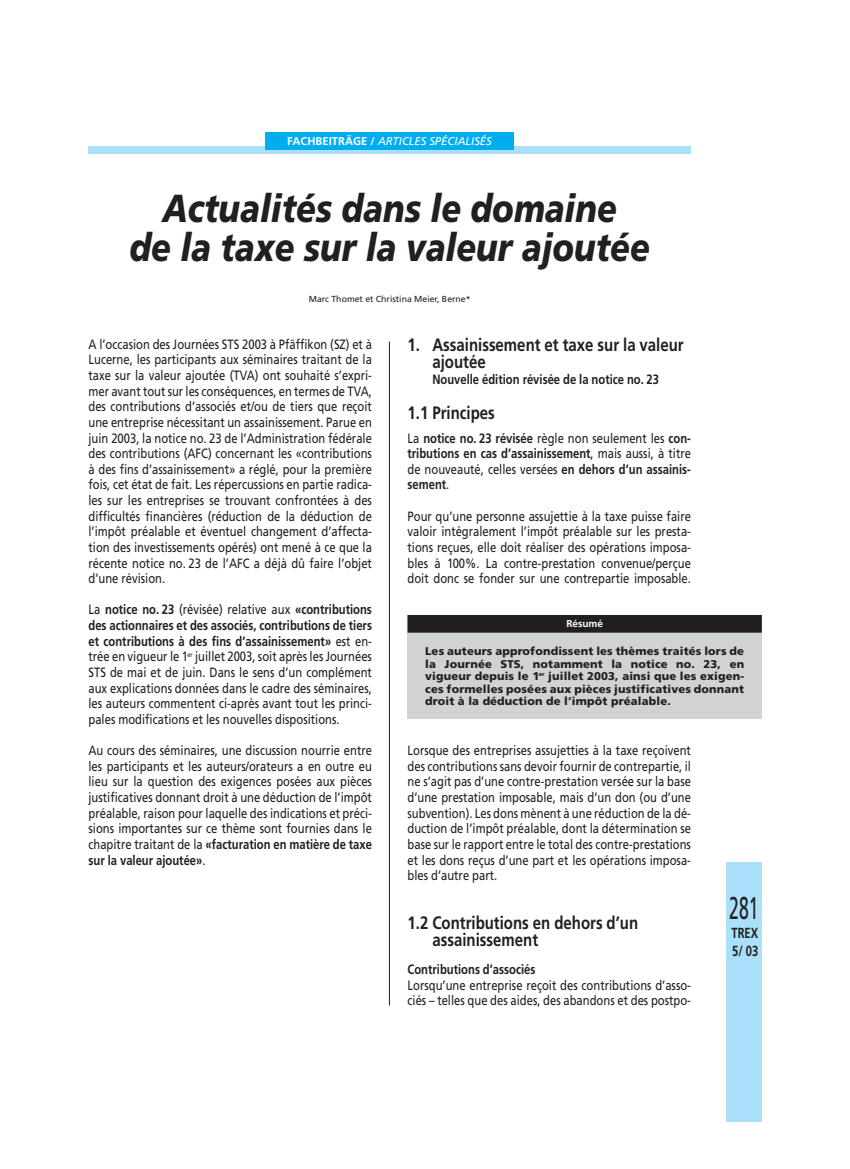
<style>
.page{position:relative;width:850px;height:1169px;background:#fff}
.page>*{position:absolute;margin:0;border:0;box-sizing:border-box;transform-origin:0 0}
.t1{font:italic 900 39px/39.2px "Frutiger";color:#231f20;text-align:center;scale:.83 1}
.t2{font:31.5px "Frutiger";color:#231f20;scale:.56 1}
.t3{font:700 18px/17.5px "Frutiger";color:#231f20;scale:.83 1}
.t4{font:700 14.62px/17.4px "Frutiger";color:#231f20;scale:.77 1}
.t5{font:13.5px/15.6px "Frutiger";color:#231f20;text-align:justify;scale:.83 1}
.t6{font:700 13.5px/15.6px "Frutiger";color:#231f20;text-align:justify;scale:.83 1}
.t7{font:900 11.25px/12.5px "Frutiger";letter-spacing:.01em;color:#231f20;text-align:justify}
.t8{font:italic 11.25px "Frutiger";color:#fff}
.t9{font:700 10px "Frutiger";color:#fff}
.t10{font:8.75px "Frutiger";color:#231f20}
.s1{font-weight:700;font-style:normal}
.s2{font-weight:700}
.s3{font-weight:400}
</style>
<div class="page">
<hr style="left:389px;top:341px;width:1px;height:664px;background:#231f20">
<div style="left:88px;top:146px;width:603px;height:7px;background:#aae0f9"></div>
<div style="left:266px;top:132px;width:248px;height:18px;background:#00aeef"></div>
<div style="left:726px;top:862px;width:36px;height:259px;background:#aae0f9"></div>
<div style="left:408px;top:615px;width:354px;height:103px;background:#d1d2d4"></div>
<div style="left:408px;top:615px;width:354px;height:18px;background:#231f20"></div>
<p class="t8" style="left:287px;top:137px;width:206px"><span class="s1">FACHBEITRÄGE /</span> ARTICLES SPÉCIALISÉS</p>
<h1 class="t1" style="left:129px;top:191px;width:629px">Actualités dans le domaine<br>de la taxe sur la valeur ajoutée</h1>
<p class="t10" style="left:309px;top:295px;width:163px">Marc Thomet et Christina Meier, Berne*</p>
<p class="t5" style="left:89px;top:337px;width:343px">A l’occasion des Journées STS 2003 à Pfäffikon (SZ) et à Lucerne, les participants aux séminaires traitant de la taxe sur la valeur ajoutée (TVA) ont souhaité s’expri&shy;mer avant tout sur les conséquences, en termes de TVA, des contributions d’associés et/ou de tiers que reçoit une entreprise nécessitant un assainissement. Parue en juin 2003, la notice no. 23 de l’Administration fédérale des contributions (AFC) concernant les «contributions à des fins d’assainissement» a réglé, pour la première fois, cet état de fait. Les répercussions en partie radica&shy;les sur les entreprises se trouvant confrontées à des difficultés financières (réduction de la déduction de l’impôt préalable et éventuel changement d’affecta&shy;tion des investissements opérés) ont mené à ce que la récente notice no. 23 de l’AFC a déjà dû faire l’objet d’une révision.</p>
<p class="t5" style="left:89px;top:603px;width:343px">La <span class="s2">notice no. 23</span> (révisée) relative aux <span class="s2">«contributions des actionnaires et des associés, contributions de tiers et contributions à des fins d’assainissement»</span> est en&shy;trée en vigueur le 1<sup>er</sup> juillet 2003, soit après les Journées STS de mai et de juin. Dans le sens d’un complément aux explications données dans le cadre des séminaires, les auteurs commentent ci-après avant tout les princi&shy;pales modifications et les nouvelles dispositions.</p>
<p class="t5" style="left:89px;top:744px;width:343px">Au cours des séminaires, une discussion nourrie entre les participants et les auteurs/orateurs a en outre eu lieu sur la question des exigences posées aux pièces justificatives donnant droit à une déduction de l’impôt préalable, raison pour laquelle des indications et préci&shy;sions importantes sur ce thème sont fournies dans le chapitre traitant de la <span class="s2">«facturation en matière de taxe sur la valeur ajoutée»</span>.</p>
<h3 class="t3" style="left:432px;top:337px;width:304px;text-indent:-25px">1. Assainissement et taxe sur la valeur ajoutée</h3>
<p class="t6" style="left:432px;top:373px;width:275px">Nouvelle édition révisée de la notice no. 23</p>
<h3 class="t3" style="left:408px;top:405px;width:107px">1.1 Principes</h3>
<p class="t6" style="left:408px;top:431px;width:343px"><span class="s3">La</span> notice no. 23 révisée <span class="s3">règle non seulement les</span> con&shy;tributions en cas d’assainissement<span class="s3">, mais aussi, à titre de nouveauté, celles versées</span> en dehors d’un assainis&shy;sement<span class="s3">.</span></p>
<p class="t5" style="left:408px;top:509px;width:343px">Pour qu’une personne assujettie à la taxe puisse faire valoir intégralement l’impôt préalable sur les presta&shy;tions reçues, elle doit réaliser des opérations imposa&shy;bles à 100%. La contre-prestation convenue/perçue doit donc se fonder sur une contrepartie imposable.</p>
<p class="t9" style="left:566px;top:620px;width:38px">Résumé</p>
<p class="t7" style="left:425px;top:646px;width:320px">Les auteurs approfondissent les thèmes traités lors de la Journée STS, notamment la notice no. 23, en vigueur depuis le 1<sup>er</sup> juillet 2003, ainsi que les exigen&shy;ces formelles posées aux pièces justificatives donnant droit à la déduction de l’impôt préalable.</p>
<p class="t5" style="left:408px;top:744px;width:343px">Lorsque des entreprises assujetties à la taxe reçoivent des contributions sans devoir fournir de contrepartie, il ne s’agit pas d’une contre-prestation versée sur la base d’une prestation imposable, mais d’un don (ou d’une subvention). Les dons mènent à une réduction de la dé&shy;duction de l’impôt préalable, dont la détermination se base sur le rapport entre le total des contre-prestations et les dons reçus d’une part et les opérations imposa&shy;bles d’autre part.</p>
<h3 class="t3" style="left:432px;top:915px;width:250px;text-indent:-25px">1.2 Contributions en dehors d’un assainissement</h3>
<p class="t6" style="left:408px;top:962px;width:156px">Contributions d’associés</p>
<p class="t5" style="left:408px;top:978px;width:343px">Lorsqu’une entreprise reçoit des contributions d’asso&shy;ciés – telles que des aides, des abandons et des postpo-</p>
<h2 class="t2" style="left:729px;top:895px;width:54px">281</h2>
<p class="t4" style="left:731px;top:925px;width:36px">TREX<br>5/ 03</p>
</div>
